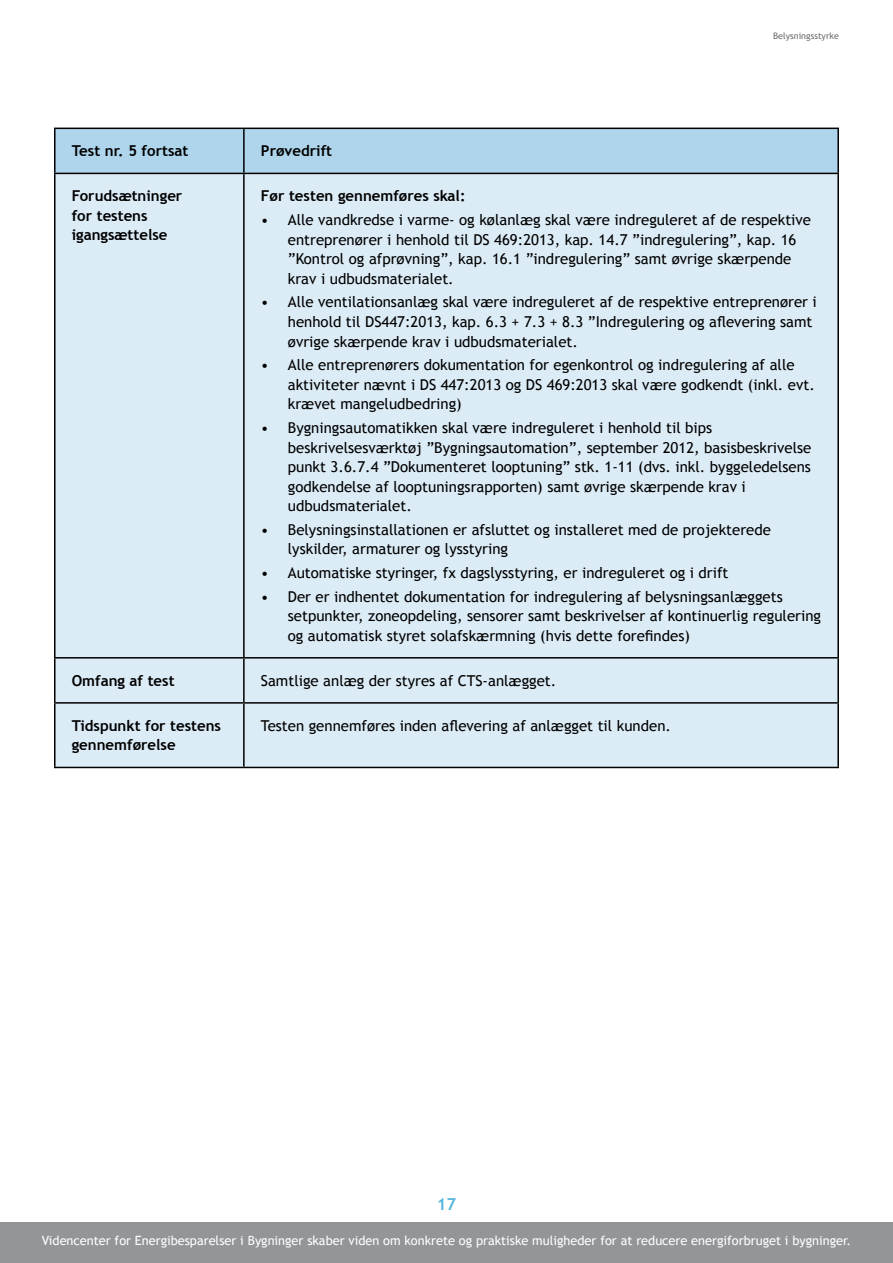
<style>
.page{position:relative;width:893px;height:1263px;background:#fff}
.page>*{position:absolute;margin:0;border:0;box-sizing:border-box;transform-origin:0 0}
.t1{font:700 16.5px "Trebuchet MS";color:#58b7dd}
.Tabel_tekst{font:15px/19.5px "Trebuchet MS";color:#000}
.Tabel_overskrift{font:700 15px/19.5px "Trebuchet MS";color:#000}
.Tabel_tekst-2{font:700 15px "Trebuchet MS";color:#000}
.t2{font:12.75px "Trebuchet MS";color:#fff}
.Sidehoved{font:9px "Trebuchet MS";color:#6d6e71}
</style>
<div class="page">
<div style="left:0;top:1222px;width:893px;height:41px;background:#939598"></div>
<div style="left:56px;top:129px;width:781px;height:44px;background:#aed5eb"></div>
<div style="left:56px;top:174px;width:781px;height:593px;background:#dcecf6"></div>
<hr style="left:54px;top:128px;width:190px;height:1px;background:#000">
<hr style="left:54px;top:129px;width:2px;height:44px;background:#000">
<hr style="left:244px;top:128px;width:595px;height:1px;background:#000">
<hr style="left:243px;top:129px;width:2px;height:44px;background:#000">
<hr style="left:837px;top:129px;width:2px;height:44px;background:#000">
<hr style="left:54px;top:173px;width:190px;height:1px;background:#000">
<hr style="left:54px;top:174px;width:2px;height:483px;background:#000">
<hr style="left:244px;top:173px;width:595px;height:1px;background:#000">
<hr style="left:243px;top:174px;width:2px;height:483px;background:#000">
<hr style="left:837px;top:174px;width:2px;height:483px;background:#000">
<hr style="left:54px;top:657px;width:190px;height:1px;background:#000">
<hr style="left:54px;top:658px;width:2px;height:44px;background:#000">
<hr style="left:244px;top:657px;width:595px;height:1px;background:#000">
<hr style="left:243px;top:658px;width:2px;height:44px;background:#000">
<hr style="left:837px;top:658px;width:2px;height:44px;background:#000">
<hr style="left:54px;top:702px;width:190px;height:2px;background:#000">
<hr style="left:54px;top:704px;width:2px;height:63px;background:#000">
<hr style="left:244px;top:702px;width:595px;height:2px;background:#000">
<hr style="left:243px;top:704px;width:2px;height:63px;background:#000">
<hr style="left:837px;top:704px;width:2px;height:63px;background:#000">
<hr style="left:54px;top:767px;width:190px;height:1px;background:#000">
<hr style="left:244px;top:767px;width:595px;height:1px;background:#000">
<p class="Sidehoved" style="left:773px;top:30px;width:67px">Belysningsstyrke</p>
<p class="Tabel_overskrift" style="left:72px;top:141px;width:118px">Test nr. 5 fortsat</p>
<p class="Tabel_overskrift" style="left:261px;top:141px;width:73px">Prøvedrift</p>
<p class="Tabel_overskrift" style="left:72px;top:186px;width:112px">Forudsætninger for testens</p>
<p class="Tabel_overskrift" style="left:72px;top:225px;width:97px">igangsættelse</p>
<p class="Tabel_tekst-2" style="left:261px;top:187px;width:206px">Før testen gennemføres skal:</p>
<p class="Tabel_tekst" style="left:288px;top:210px;width:525px;text-indent:-27px">• Alle vandkredse i varme- og kølanlæg skal være indreguleret af de respektive entreprenører i henhold til DS 469:2013, kap. 14.7 ”indregulering”, kap. 16 ”Kontrol og afprøvning”, kap. 16.1 ”indregulering” samt øvrige skærpende krav i udbudsmaterialet.</p>
<p class="Tabel_tekst" style="left:288px;top:293px;width:530px;text-indent:-27px">• Alle ventilationsanlæg skal være indreguleret af de respektive entreprenører i henhold til DS447:2013, kap. 6.3 + 7.3 + 8.3 ”Indregulering og aflevering samt øvrige skærpende krav i udbudsmaterialet.</p>
<p class="Tabel_tekst" style="left:288px;top:355px;width:528px;text-indent:-27px">• Alle entreprenørers dokumentation for egenkontrol og indregulering af alle aktiviteter nævnt i DS 447:2013 og DS 469:2013 skal være godkendt (inkl. evt. krævet mangeludbedring)</p>
<p class="Tabel_tekst" style="left:288px;top:418px;width:525px;text-indent:-27px">• Bygningsautomatikken skal være indreguleret i henhold til bips beskrivelsesværktøj ”Bygningsautomation”, september 2012, basisbeskrivelse punkt 3.6.7.4 ”Dokumenteret looptuning” stk. 1-11 (dvs. inkl. byggeledelsens godkendelse af looptuningsrapporten) samt øvrige skærpende krav i udbudsmaterialet.</p>
<p class="Tabel_tekst" style="left:288px;top:520px;width:485px;text-indent:-27px">• Belysningsinstallationen er afsluttet og installeret med de projekterede lyskilder, armaturer og lysstyring</p>
<p class="Tabel_tekst" style="left:261px;top:563px;width:469px">• Automatiske styringer, fx dagslysstyring, er indreguleret og i drift</p>
<p class="Tabel_tekst" style="left:288px;top:587px;width:535px;text-indent:-27px">• Der er indhentet dokumentation for indregulering af belysningsanlæggets setpunkter, zoneopdeling, sensorer samt beskrivelser af kontinuerlig regulering og automatisk styret solafskærmning (hvis dette forefindes)</p>
<p class="Tabel_overskrift" style="left:72px;top:671px;width:104px">Omfang af test</p>
<p class="Tabel_tekst" style="left:261px;top:671px;width:297px">Samtlige anlæg der styres af CTS-anlægget.</p>
<p class="Tabel_overskrift" style="left:72px;top:716px;width:151px">Tidspunkt for testens gennemførelse</p>
<p class="Tabel_tekst" style="left:261px;top:716px;width:412px">Testen gennemføres inden aflevering af anlægget til kunden.</p>
<p class="t1" style="left:437px;top:1194px;width:21px">17</p>
<p class="t2" style="left:42px;top:1233px;width:811px">Videncenter for Energibesparelser i Bygninger skaber viden om konkrete og praktiske muligheder for at reducere energiforbruget i bygninger.</p>
</div>
